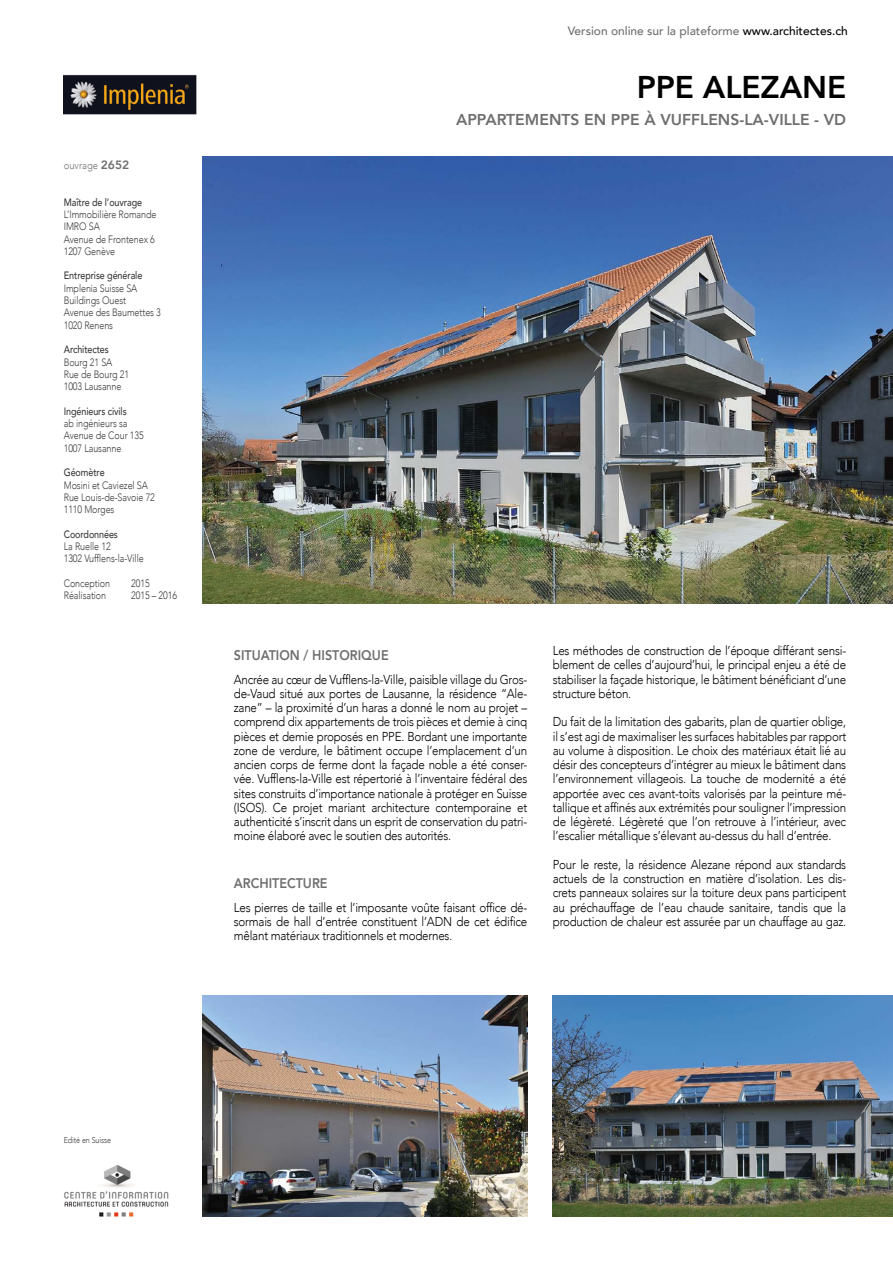
<style>
.page{position:relative;width:893px;height:1263px;background:#fff}
.page>*{position:absolute;margin:0;border:0;box-sizing:border-box;transform-origin:0 0}
.t1{font:800 31.35px "Avenir";letter-spacing:-.005em;color:#000}
.t2{font:800 15.75px "Avenir";color:#706f6f}
.t3{font:800 13.95px "Avenir";color:#706f6f;scale:.9 1}
.t4{font:300 12.9px/14.2px "Avenir";letter-spacing:-.02em;color:#000;text-align:justify;scale:.9 1}
.t5{font:500 12px "Avenir";color:#706f6f}
.t6{font:300 10.65px/12.3px "Avenir";letter-spacing:-.01em;color:#3c3c3b;scale:.84 1}
.t7{font:500 10.65px "Avenir";letter-spacing:-.01em;color:#3c3c3b;scale:.84 1}
.t8{font:300 10.5px "Avenir";color:#706f6f;scale:.9 1}
.t9{font:300 8.55px "Avenir";letter-spacing:-.01em;color:#3c3c3b;scale:.84 1}
.s1{font-weight:800;font-size:12px}
.s2{color:#000}
</style>
<div class="page">
<img style="left:202px;top:157px;width:691px;height:446px">
<img style="left:64px;top:74px;width:133px;height:41px">
<img style="left:202px;top:995px;width:325px;height:221px">
<img style="left:553px;top:995px;width:340px;height:221px">
<img style="left:64px;top:1164px;width:105px;height:53px">
<p class="t8" style="left:64px;top:159px;width:74px">ouvrage <span class="s1">2652</span></p>
<p class="t7" style="left:64px;top:193px;width:95px">Maître de l’ouvrage</p>
<p class="t6" style="left:64px;top:208px;width:112px">L’Immobilière Romande<br>IMRO SA<br>Avenue de Frontenex 6<br>1207 Genève</p>
<p class="t7" style="left:64px;top:266px;width:95px">Entreprise générale</p>
<p class="t6" style="left:64px;top:282px;width:117px">Implenia Suisse SA<br>Buildings Ouest<br>Avenue des Baumettes 3<br>1020 Renens</p>
<p class="t7" style="left:64px;top:340px;width:55px">Architectes</p>
<p class="t6" style="left:64px;top:356px;width:79px">Bourg 21 SA<br>Rue de Bourg 21<br>1003 Lausanne</p>
<p class="t7" style="left:64px;top:402px;width:76px">Ingénieurs civils</p>
<p class="t6" style="left:64px;top:417px;width:97px">ab ingénieurs sa<br>Avenue de Cour 135<br>1007 Lausanne</p>
<p class="t7" style="left:64px;top:463px;width:50px">Géomètre</p>
<p class="t6" style="left:64px;top:479px;width:110px">Mosini et Caviezel SA<br>Rue Louis-de-Savoie 72<br>1110 Morges</p>
<p class="t7" style="left:64px;top:525px;width:66px">Coordonnées</p>
<p class="t6" style="left:64px;top:540px;width:97px">La Ruelle 12<br>1302 Vufflens-la-Ville</p>
<p class="t6" style="left:64px;top:577px;width:57px">Conception</p>
<p class="t6" style="left:131px;top:577px;width:23px">2015</p>
<p class="t6" style="left:64px;top:589px;width:52px">Réalisation</p>
<p class="t6" style="left:131px;top:589px;width:56px">2015 – 2016</p>
<p class="t5" style="left:568px;top:20px;width:282px">Version online sur la plateforme <span class="s2">www.architectes.ch</span></p>
<h1 class="t1" style="left:637px;top:63px;width:211px">PPE ALEZANE</h1>
<p class="t2" style="left:456px;top:107px;width:392px">APPARTEMENTS EN PPE À VUFFLENS-LA-VILLE - VD</p>
<p class="t3" style="left:234px;top:644px;width:174px">SITUATION / HISTORIQUE</p>
<p class="t4" style="left:234px;top:672px;width:327px">Ancrée au cœur de Vufflens-la-Ville, paisible village du Gros&shy;de-Vaud situé aux portes de Lausanne, la résidence “Ale&shy;zane” – la proximité d’un haras a donné le nom au projet – comprend dix appartements de trois pièces et demie à cinq pièces et demie proposés en PPE. Bordant une importante zone de verdure, le bâtiment occupe l’emplacement d’un ancien corps de ferme dont la façade noble a été conser&shy;vée. Vufflens-la-Ville est répertorié à l’inventaire fédéral des sites construits d’importance nationale à protéger en Suisse (ISOS). Ce projet mariant architecture contemporaine et authenticité s’inscrit dans un esprit de conservation du patri&shy;moine élaboré avec le soutien des autorités.</p>
<p class="t3" style="left:234px;top:872px;width:106px">ARCHITECTURE</p>
<p class="t4" style="left:234px;top:900px;width:327px">Les pierres de taille et l’imposante voûte faisant office dé&shy;sormais de hall d’entrée constituent l’ADN de cet édifice mêlant matériaux traditionnels et modernes.</p>
<p class="t4" style="left:553px;top:644px;width:327px">Les méthodes de construction de l’époque différant sensi&shy;blement de celles d’aujourd’hui, le principal enjeu a été de stabiliser la façade historique, le bâtiment bénéficiant d’une structure béton.</p>
<p class="t4" style="left:553px;top:715px;width:327px">Du fait de la limitation des gabarits, plan de quartier oblige, il s’est agi de maximaliser les surfaces habitables par rapport au volume à disposition. Le choix des matériaux était lié au désir des concepteurs d’intégrer au mieux le bâtiment dans l’environnement villageois. La touche de modernité a été apportée avec ces avant-toits valorisés par la peinture mé&shy;tallique et affinés aux extrémités pour souligner l’impression de légèreté. Légèreté que l’on retrouve à l’intérieur, avec l’escalier métallique s’élevant au-dessus du hall d’entrée.</p>
<p class="t4" style="left:553px;top:857px;width:327px">Pour le reste, la résidence Alezane répond aux standards actuels de la construction en matière d’isolation. Les dis&shy;crets panneaux solaires sur la toiture deux pans participent au préchauffage de l’eau chaude sanitaire, tandis que la production de chaleur est assurée par un chauffage au gaz.</p>
<p class="t9" style="left:64px;top:1135px;width:58px">Edité en Suisse</p>
</div>
